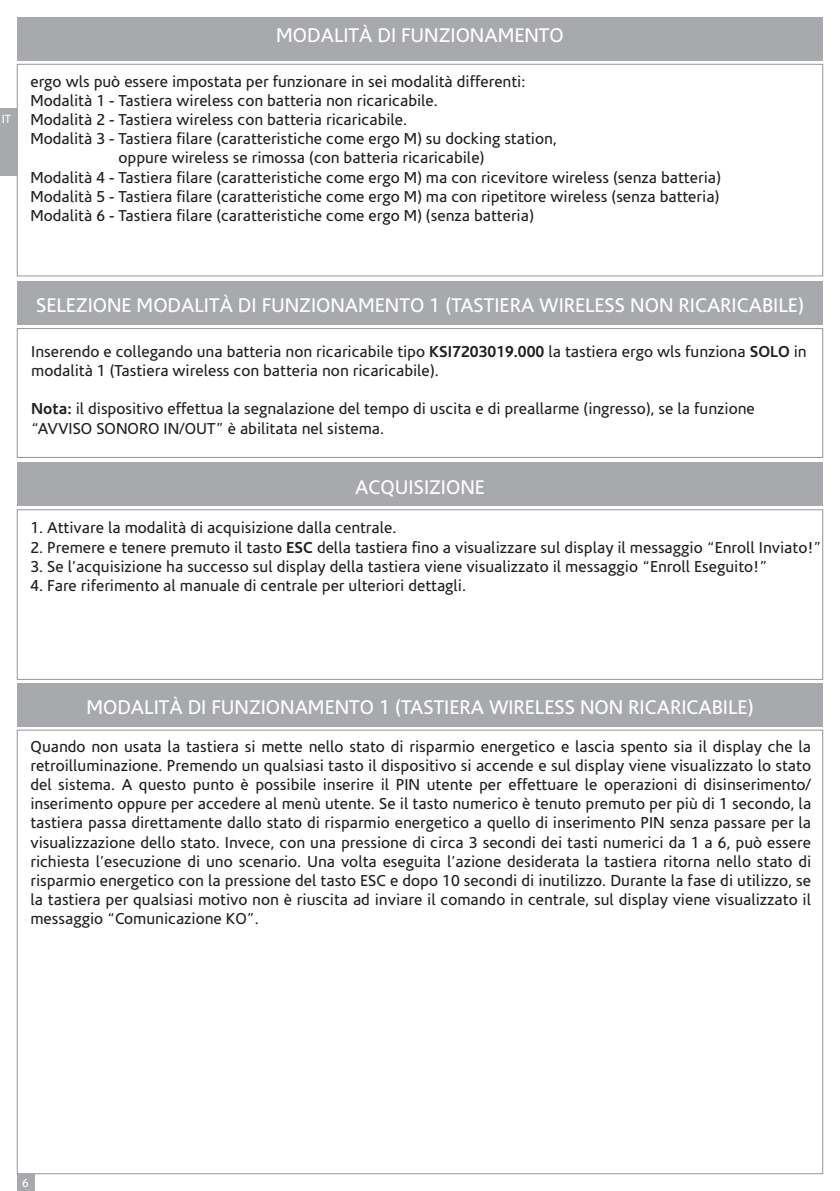
<style>
.page{position:relative;width:840px;height:1191px;background:#fff}
.page>*{position:absolute;margin:0;border:0;box-sizing:border-box;transform-origin:0 0}
.t1{font:20px "Corisande";color:#fff}
.t2{font:16px/19.2px "Corisande";color:#231f20}
.t3{font:12px "Corisande";color:#fff}
.s1{font-weight:700}
</style>
<div class="page">
<svg style="left:0;top:108px;width:17px;height:68px"></svg>
<svg style="left:17px;top:1174px;width:18px;height:17px"></svg>
<div style="left:17px;top:281px;width:805px;height:44px;background:#a8a9ad"></div>
<div style="left:17px;top:509px;width:805px;height:170px;border:1px solid #939598"></div>
<div style="left:17px;top:17px;width:805px;height:43px;background:#a8a9ad"></div>
<div style="left:17px;top:64px;width:805px;height:212px;border:1px solid #939598"></div>
<div style="left:17px;top:328px;width:805px;height:130px;border:1px solid #939598"></div>
<div style="left:17px;top:462px;width:805px;height:44px;background:#a8a9ad"></div>
<div style="left:17px;top:683px;width:805px;height:43px;background:#a8a9ad"></div>
<p class="t3" style="left:2px;top:113px;width:11px">IT</p>
<p class="t1" style="left:276px;top:24px;width:289px">MODALITÀ DI FUNZIONAMENTO</p>
<p class="t2" style="left:30px;top:72px;width:496px">ergo wls può essere impostata per funzionare in sei modalità differenti:</p>
<p class="t2" style="left:30px;top:91px;width:409px">Modalità 1 - Tastiera wireless con batteria non ricaricabile.</p>
<p class="t2" style="left:30px;top:110px;width:378px">Modalità 2 - Tastiera wireless con batteria ricaricabile.</p>
<p class="t2" style="left:30px;top:129px;width:527px">Modalità 3 - Tastiera filare (caratteristiche come ergo M) su docking station,</p>
<p class="t2" style="left:118px;top:149px;width:367px">oppure wireless se rimossa (con batteria ricaricabile)</p>
<p class="t2" style="left:30px;top:168px;width:691px">Modalità 4 - Tastiera filare (caratteristiche come ergo M) ma con ricevitore wireless (senza batteria)</p>
<p class="t2" style="left:30px;top:187px;width:690px">Modalità 5 - Tastiera filare (caratteristiche come ergo M) ma con ripetitore wireless (senza batteria)</p>
<p class="t2" style="left:30px;top:206px;width:504px">Modalità 6 - Tastiera filare (caratteristiche come ergo M) (senza batteria)</p>
<p class="t1" style="left:36px;top:295px;width:768px">SELEZIONE MODALITÀ DI FUNZIONAMENTO 1 (TASTIERA WIRELESS NON RICARICABILE)</p>
<p class="t2" style="left:31px;top:342px;width:776px">Inserendo e collegando una batteria non ricaricabile tipo <span class="s1">KSI7203019.000</span> la tastiera ergo wls funziona <span class="s1">SOLO</span> in modalità 1 (Tastiera wireless con batteria non ricaricabile).</p>
<p class="t2" style="left:31px;top:399px;width:724px"><span class="s1">Nota:</span> il dispositivo effettua la segnalazione del tempo di uscita e di preallarme (ingresso), se la funzione “AVVISO SONORO IN/OUT” è abilitata nel sistema.</p>
<p class="t1" style="left:355px;top:476px;width:131px">ACQUISIZIONE</p>
<p class="t2" style="left:30px;top:518px;width:367px">1. Attivare la modalità di acquisizione dalla centrale.</p>
<p class="t2" style="left:30px;top:538px;width:792px">2. Premere e tenere premuto il tasto <span class="s1">ESC</span> della tastiera fino a visualizzare sul display il messaggio “Enroll Inviato!”</p>
<p class="t2" style="left:30px;top:557px;width:738px">3. Se l’acquisizione ha successo sul display della tastiera viene visualizzato il messaggio “Enroll Eseguito!”</p>
<p class="t2" style="left:30px;top:576px;width:437px">4. Fare riferimento al manuale di centrale per ulteriori dettagli.</p>
<p class="t1" style="left:86px;top:696px;width:668px">MODALITÀ DI FUNZIONAMENTO 1 (TASTIERA WIRELESS NON RICARICABILE)</p>
<p class="t2" style="left:30px;top:737px;width:781px;text-align:justify">Quando non usata la tastiera si mette nello stato di risparmio energetico e lascia spento sia il display che la retroilluminazione. Premendo un qualsiasi tasto il dispositivo si accende e sul display viene visualizzato lo stato del sistema. A questo punto è possibile inserire il PIN utente per effettuare le operazioni di disinserimento/ inserimento oppure per accedere al menù utente. Se il tasto numerico è tenuto premuto per più di 1 secondo, la tastiera passa direttamente dallo stato di risparmio energetico a quello di inserimento PIN senza passare per la visualizzazione dello stato. Invece, con una pressione di circa 3 secondi dei tasti numerici da 1 a 6, può essere richiesta l’esecuzione di uno scenario. Una volta eseguita l’azione desiderata la tastiera ritorna nello stato di risparmio energetico con la pressione del tasto ESC e dopo 10 secondi di inutilizzo. Durante la fase di utilizzo, se la tastiera per qualsiasi motivo non è riuscita ad inviare il comando in centrale, sul display viene visualizzato il messaggio “Comunicazione KO”.</p>
<p class="t3" style="left:22px;top:1176px;width:8px">6</p>
</div>
